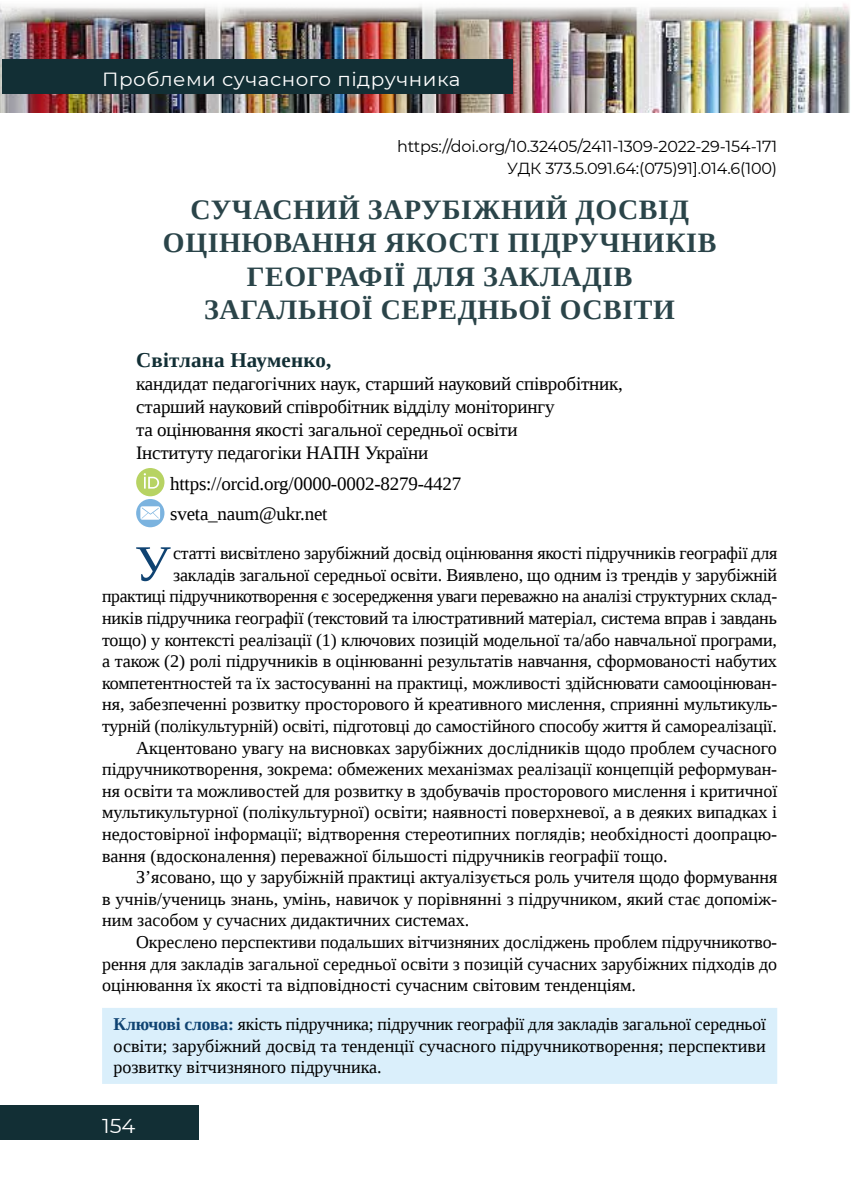
<style>
.page{position:relative;width:851px;height:1191px;background:#fff}
.page>*{position:absolute;margin:0;border:0;box-sizing:border-box;transform-origin:0 0}
.t1{font:51px "Liberation Serif";color:#0f4372}
.t2{font:700 28px/33.6px "Liberation Serif";letter-spacing:.02em;color:#2a4449;text-align:center}
.t3{font:700 21px "Liberation Serif";letter-spacing:.01em;color:#122f35}
.t4{font:20px "Montserrat";color:#fff;scale:1.05 1}
.t5{font:19px/22.8px "Liberation Serif";letter-spacing:-.01em;color:#000}
.t6{font:19px "Montserrat";letter-spacing:.025em;color:#fff;scale:1.05 1}
.t7{font:18px/21.6px "Liberation Serif";letter-spacing:-.005em;color:#000;text-align:justify}
.t8{font:16px/22px "Montserrat";letter-spacing:-.01em;color:#000;text-align:right}
.s1{font-weight:700;color:#0f4372}
</style>
<div class="page">
<img style="left:0;top:4px;width:850px;height:109px">
<div style="left:2px;top:60px;width:510px;height:34px;background:#122f35"></div>
<div style="left:0;top:1106px;width:198px;height:34px;background:#122f35"></div>
<div style="left:102px;top:1008px;width:675px;height:76px;background:#daeffb"></div>
<div style="left:136px;top:468px;width:28px;height:28px;background:#b7d363;border-radius:50%"></div>
<svg style="left:144px;top:473px;width:15px;height:15px"></svg>
<svg style="left:136px;top:499px;width:28px;height:28px"></svg>
<p class="t6" style="left:102px;top:66px;width:343px">Проблеми сучасного підручника</p>
<p class="t8" style="left:397px;top:134px;width:381px">https://doi.org/10.32405/2411-1309-2022-29-154-171<br>УДК 373.5.091.64:(075)91].014.6(100)</p>
<h2 class="t2" style="left:163px;top:192px;width:554px">СУЧАСНИЙ ЗАРУБІЖНИЙ ДОСВІД<br>ОЦІНЮВАННЯ ЯКОСТІ ПІДРУЧНИКІВ<br>ГЕОГРАФІЇ ДЛЯ ЗАКЛАДІВ<br>ЗАГАЛЬНОЇ СЕРЕДНЬОЇ ОСВІТИ</h2>
<p class="t3" style="left:136px;top:346px;width:197px">Світлана Науменко,</p>
<p class="t5" style="left:136px;top:372px;width:488px">кандидат педагогічних наук, старший науковий співробітник, старший науковий співробітник відділу моніторингу<br>та оцінювання якості загальної середньої освіти<br>Інституту педагогіки НАПН України</p>
<p class="t5" style="left:170px;top:467px;width:293px;line-height:31px">https://orcid.org/0000-0002-8279-4427 sveta_naum@ukr.net</p>
<h1 class="t1" style="left:134px;top:530px;width:38px">У</h1>
<p class="t7" style="left:173px;top:542px;width:605px">статті висвітлено зарубіжний досвід оцінювання якості підручників географії для</p>
<p class="t7" style="left:173px;top:564px;width:605px">закладів загальної середньої освіти. Виявлено, що одним із трендів у зарубіжній</p>
<p class="t7" style="left:102px;top:585px;width:676px">практиці підручникотворення є зосередження уваги переважно на аналізі структурних склад-</p>
<p class="t7" style="left:102px;top:607px;width:676px">ників підручника географії (текстовий та ілюстративний матеріал, система вправ і завдань</p>
<p class="t7" style="left:102px;top:628px;width:676px">тощо) у контексті реалізації (1) ключових позицій модельної та/або навчальної програми,</p>
<p class="t7" style="left:102px;top:650px;width:676px">а також (2) ролі підручників в оцінюванні результатів навчання, сформованості набутих</p>
<p class="t7" style="left:102px;top:672px;width:676px">компетентностей та їх застосуванні на практиці, можливості здійснювати самооцінюван-</p>
<p class="t7" style="left:102px;top:693px;width:676px">ня, забезпеченні розвитку просторового й креативного мислення, сприянні мультикуль-</p>
<p class="t7" style="left:102px;top:715px;width:676px">турній (полікультурній) освіті, підготовці до самостійного способу життя й самореалізації.</p>
<p class="t7" style="left:136px;top:736px;width:642px">Акцентовано увагу на висновках зарубіжних дослідників щодо проблем сучасного</p>
<p class="t7" style="left:102px;top:758px;width:676px">підручникотворення, зокрема: обмежених механізмах реалізації концепцій реформуван-</p>
<p class="t7" style="left:102px;top:780px;width:676px">ня освіти та можливостей для розвитку в здобувачів просторового мислення і критичної</p>
<p class="t7" style="left:102px;top:801px;width:676px">мультикультурної (полікультурної) освіти; наявності поверхневої, а в деяких випадках і</p>
<p class="t7" style="left:102px;top:823px;width:676px">недостовірної інформації; відтворення стереотипних поглядів; необхідності доопрацю-</p>
<p class="t7" style="left:102px;top:844px;width:567px">вання (вдосконалення) переважної більшості підручників географії тощо.</p>
<p class="t7" style="left:136px;top:866px;width:642px">З’ясовано, що у зарубіжній практиці актуалізується роль учителя щодо формування</p>
<p class="t7" style="left:102px;top:888px;width:676px">в учнів/учениць знань, умінь, навичок у порівнянні з підручником, який стає допоміж-</p>
<p class="t7" style="left:102px;top:909px;width:368px">ним засобом у сучасних дидактичних системах.</p>
<p class="t7" style="left:136px;top:931px;width:642px">Окреслено перспективи подальших вітчизняних досліджень проблем підручникотво-</p>
<p class="t7" style="left:102px;top:952px;width:676px">рення для закладів загальної середньої освіти з позицій сучасних зарубіжних підходів до</p>
<p class="t7" style="left:102px;top:974px;width:535px">оцінювання їх якості та відповідності сучасним світовим тенденціям.</p>
<p class="t7" style="left:113px;top:1013px;width:654px"><span class="s1">Ключові слова:</span> якість підручника; підручник географії для закладів загальної середньої освіти; зарубіжний досвід та тенденції сучасного підручникотворення; перспективи розвитку вітчизняного підручника.</p>
<p class="t4" style="left:102px;top:1111px;width:33px">154</p>
</div>
